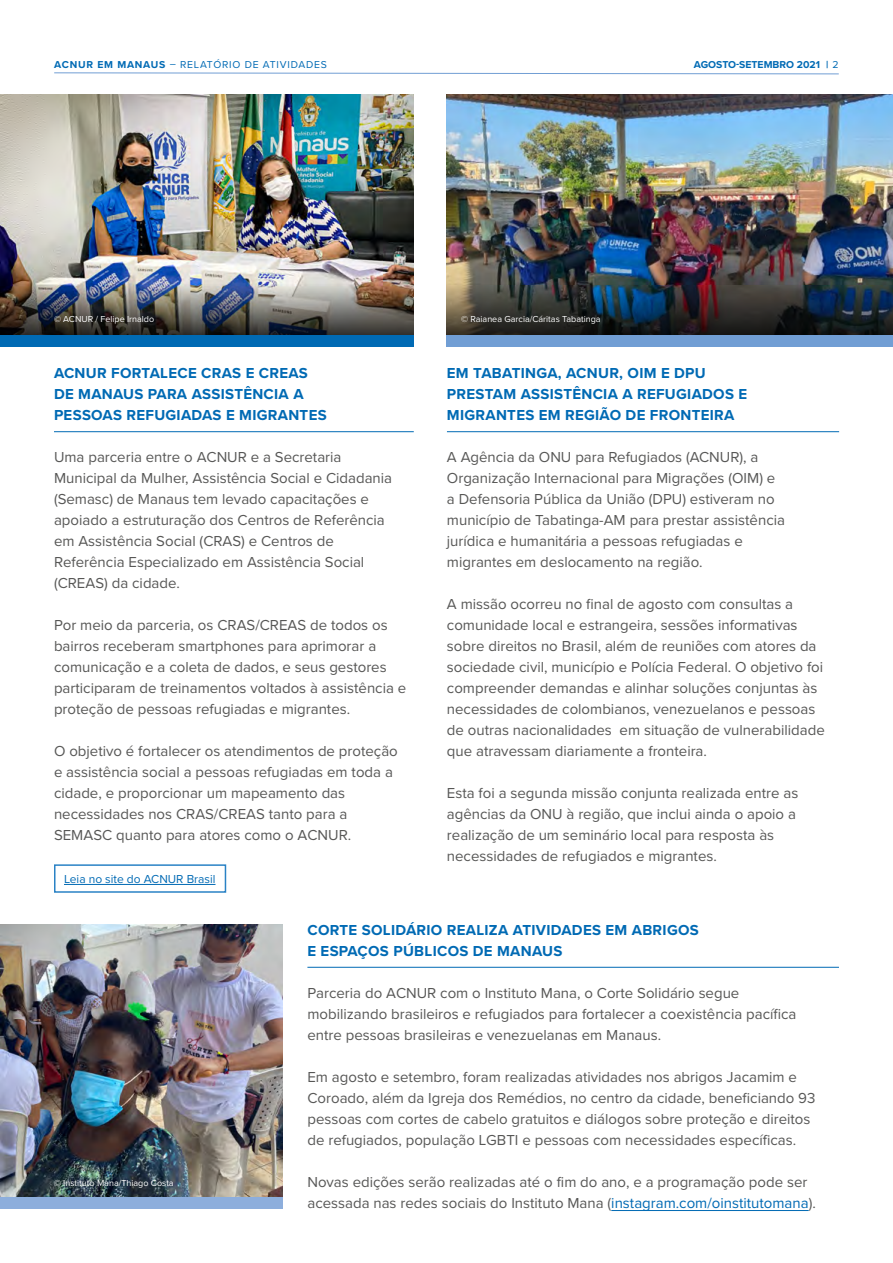
<style>
.page{position:relative;width:893px;height:1263px;background:#fff}
.page>*{position:absolute;margin:0;border:0;box-sizing:border-box;transform-origin:0 0}
.t1{font:15px/21px "Proxima Nova";color:#575756}
.t2{font:700 15px/21px "Proxima Nova";letter-spacing:.02em;color:#006ab4}
.t3{font:12px "Proxima Nova";color:#006ab4}
.t4{font:10.35px "Proxima Nova";letter-spacing:.075em;color:#006ab4}
.t5{font:700 10.35px "Proxima Nova";color:#006ab4}
.t6{font:9px "Proxima Nova";color:#fff}
.s1{font-weight:700}
.s2{font-weight:400}
.s3{color:#006ab4}
</style>
<div class="page">
<img style="left:0;top:95px;width:414px;height:172px">
<img style="left:446px;top:95px;width:447px;height:252px">
<img style="left:0;top:267px;width:414px;height:68px">
<img style="left:446px;top:267px;width:447px;height:73px">
<div style="left:0;top:335px;width:414px;height:12px;background:#006ab4"></div>
<div style="left:446px;top:335px;width:446px;height:11px;background:#719ed4"></div>
<img style="left:0;top:924px;width:283px;height:273px">
<div style="left:0;top:1197px;width:283px;height:11px;background:#8daedc"></div>
<svg style="left:54px;top:72px;width:785px;height:3px"></svg>
<hr style="left:447px;top:431px;width:392px;height:1px;background:#006ab4">
<hr style="left:307px;top:967px;width:532px;height:1px;background:#006ab4">
<hr style="left:611px;top:1210px;width:198px;height:1px;background:#006ab4">
<hr style="left:54px;top:431px;width:360px;height:1px;background:#006ab4">
<hr style="left:64px;top:884px;width:152px;height:1px;background:#006ab4">
<div style="left:54px;top:864px;width:172px;height:29px;border:2px solid #2a82c5"></div>
<p class="t4" style="left:54px;top:57px;width:274px"><span class="s1">ACNUR EM MANAUS</span> – RELATÓRIO DE ATIVIDADES</p>
<p class="t5" style="left:694px;top:57px;width:8px">AGOSTO</p>
<p class="t5" style="left:736px;top:57px;width:11px">-SETEMBRO</p>
<p class="t5" style="left:797px;top:57px;width:43px">2021 | <span class="s2">2</span></p>
<p class="t6" style="left:54px;top:313px;width:102px">© ACNUR / Felipe Irnaldo</p>
<p class="t6" style="left:461px;top:312px;width:141px">© Raianea Garcia/Cáritas Tabatinga</p>
<p class="t2" style="left:54px;top:362px;width:274px">ACNUR FORTALECE CRAS E CREAS<br>DE MANAUS PARA ASSISTÊNCIA A<br>PESSOAS REFUGIADAS E MIGRANTES</p>
<p class="t1" style="left:54px;top:446px;width:340px">Uma parceria entre o ACNUR e a Secretaria Municipal da Mulher, Assistência Social e Cidadania (Semasc) de Manaus tem levado capacitações e apoiado a estruturação dos Centros de Referência em Assistência Social (CRAS) e Centros de Referência Especializado em Assistência Social (CREAS) da cidade.</p>
<p class="t1" style="left:54px;top:615px;width:354px">Por meio da parceria, os CRAS/CREAS de todos os bairros receberam smartphones para aprimorar a comunicação e a coleta de dados, e seus gestores participaram de treinamentos voltados à assistência e proteção de pessoas refugiadas e migrantes.</p>
<p class="t1" style="left:54px;top:740px;width:345px">O objetivo é fortalecer os atendimentos de proteção e assistência social a pessoas refugiadas em toda a cidade, e proporcionar um mapeamento das necessidades nos CRAS/CREAS tanto para a SEMASC quanto para atores como o ACNUR.</p>
<p class="t3" style="left:64px;top:869px;width:153px">Leia no site do ACNUR Brasil</p>
<p class="t2" style="left:447px;top:362px;width:302px">EM TABATINGA, ACNUR, OIM E DPU<br>PRESTAM ASSISTÊNCIA A REFUGIADOS E<br>MIGRANTES EM REGIÃO DE FRONTEIRA</p>
<p class="t1" style="left:447px;top:446px;width:340px">A Agência da ONU para Refugiados (ACNUR), a Organização Internacional para Migrações (OIM) e a Defensoria Pública da União (DPU) estiveram no município de Tabatinga-AM para prestar assistência jurídica e humanitária a pessoas refugiadas e migrantes em deslocamento na região.</p>
<p class="t1" style="left:447px;top:593px;width:379px">A missão ocorreu no final de agosto com consultas a comunidade local e estrangeira, sessões informativas sobre direitos no Brasil, além de reuniões com atores da sociedade civil, município e Polícia Federal. O objetivo foi compreender demandas e alinhar soluções conjuntas às necessidades de colombianos, venezuelanos e pessoas de outras nacionalidades em situação de vulnerabilidade que atravessam diariamente a fronteira.</p>
<p class="t1" style="left:447px;top:782px;width:353px">Esta foi a segunda missão conjunta realizada entre as agências da ONU à região, que inclui ainda o apoio a realização de um seminário local para resposta às necessidades de refugiados e migrantes.</p>
<p class="t6" style="left:54px;top:1176px;width:121px">© Instituto Mana/Thiago Costa</p>
<p class="t2" style="left:307px;top:919px;width:393px">CORTE SOLIDÁRIO REALIZA ATIVIDADES EM ABRIGOS<br>E ESPAÇOS PÚBLICOS DE MANAUS</p>
<p class="t1" style="left:307px;top:981px;width:491px">Parceria do ACNUR com o Instituto Mana, o Corte Solidário segue mobilizando brasileiros e refugiados para fortalecer a coexistência pacífica entre pessoas brasileiras e venezuelanas em Manaus.</p>
<p class="t1" style="left:307px;top:1065px;width:510px">Em agosto e setembro, foram realizadas atividades nos abrigos Jacamim e Coroado, além da Igreja dos Remédios, no centro da cidade, beneficiando 93 pessoas com cortes de cabelo gratuitos e diálogos sobre proteção e direitos de refugiados, população LGBTI e pessoas com necessidades específicas.</p>
<p class="t1" style="left:307px;top:1170px;width:510px">Novas edições serão realizadas até o fim do ano, e a programação pode ser acessada nas redes sociais do Instituto Mana (<span class="s3">instagram.com/oinstitutomana</span>).</p>
</div>
